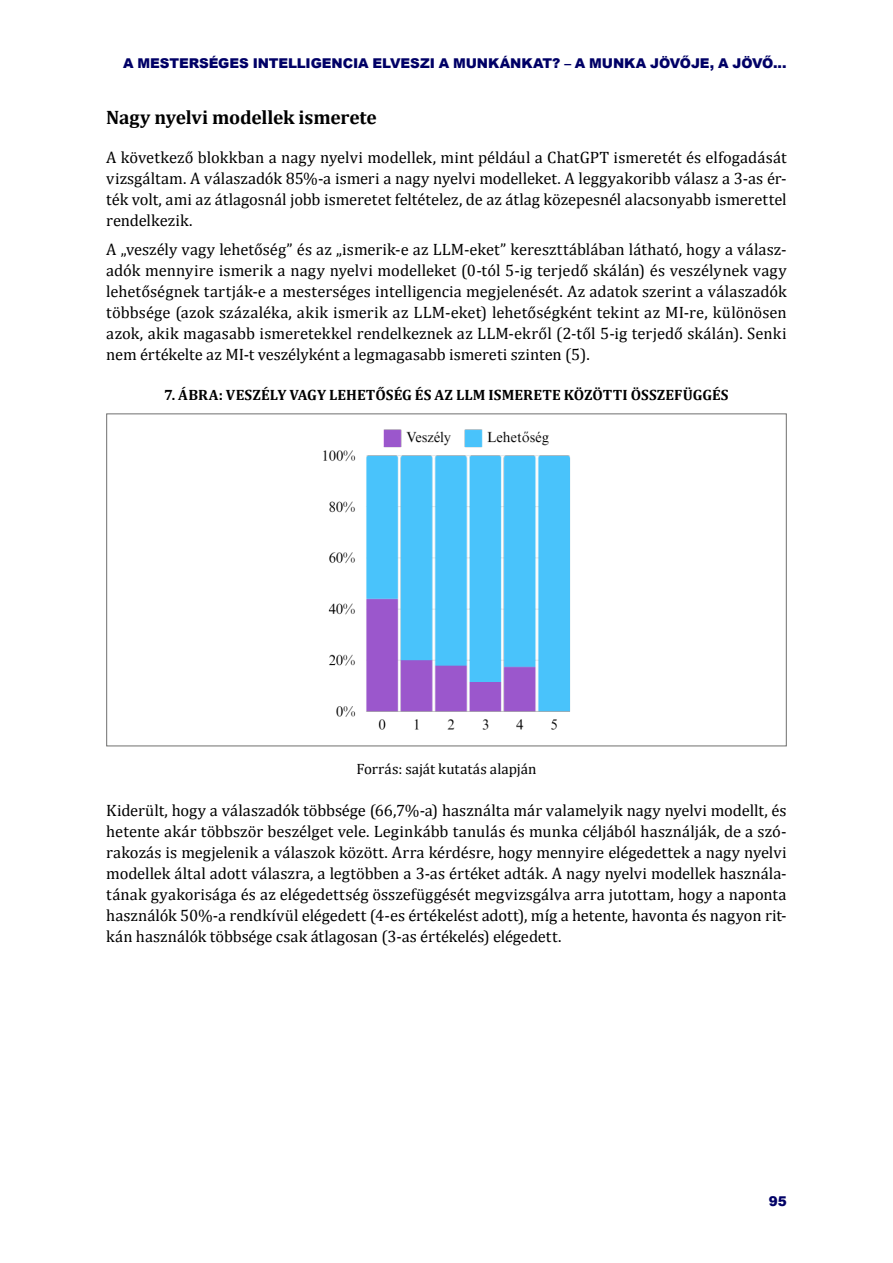
<style>
.page{position:relative;width:893px;height:1263px;background:#fff}
.page>*{position:absolute;margin:0;border:0;box-sizing:border-box;transform-origin:0 0}
.Alcím_1{font:700 19.5px "Cambria";letter-spacing:-.015em;color:#000}
.Főszöveg{font:16.5px/21px "Cambria";letter-spacing:-.005em;color:#000;text-align:justify}
.t1{font:700 15px "Cambria";letter-spacing:.005em;color:#000}
.FORRÁS{font:15px "Cambria";color:#000}
.t2{font:900 13.5px "Arial";letter-spacing:-.01em;color:#006}
</style>
<div class="page">
<img style="left:323px;top:429px;width:248px;height:301px">
<p class="t2" style="left:123px;top:53px;width:665px">A MESTERSÉGES INTELLIGENCIA ELVESZI A MUNKÁNKAT? – A MUNKA JÖVŐJE, A JÖVŐ...</p>
<p class="Alcím_1" style="left:106px;top:105px;width:272px">Nagy nyelvi modellek ismerete</p>
<p class="Főszöveg" style="left:106px;top:146px;width:682px">A következő blokkban a nagy nyelvi modellek, mint például a ChatGPT ismeretét és elfogadását vizsgáltam. A válaszadók 85%-a ismeri a nagy nyelvi modelleket. A leggyakoribb válasz a 3-as ér&shy;ték volt, ami az átlagosnál jobb ismeretet feltételez, de az átlag közepesnél alacsonyabb ismerettel rendelkezik.</p>
<p class="Főszöveg" style="left:106px;top:239px;width:682px">A „veszély vagy lehetőség” és az „ismerik-e az LLM-eket” kereszttáblában látható, hogy a válasz&shy;adók mennyire ismerik a nagy nyelvi modelleket (0-tól 5-ig terjedő skálán) és veszélynek vagy lehetőségnek tartják-e a mesterséges intelligencia megjelenését. Az adatok szerint a válaszadók többsége (azok százaléka, akik ismerik az LLM-eket) lehetőségként tekint az MI-re, különösen azok, akik magasabb ismeretekkel rendelkeznek az LLM-ekről (2-től 5-ig terjedő skálán). Senki nem értékelte az MI-t veszélyként a legmagasabb ismereti szinten (5).</p>
<p class="t1" style="left:164px;top:386px;width:566px">7. ÁBRA: VESZÉLY VAGY LEHETŐSÉG ÉS AZ LLM ISMERETE KÖZÖTTI ÖSSZEFÜGGÉS</p>
<p class="FORRÁS" style="left:356px;top:760px;width:182px">Forrás: saját kutatás alapján</p>
<p class="Főszöveg" style="left:106px;top:800px;width:682px">Kiderült, hogy a válaszadók többsége (66,7%-a) használta már valamelyik nagy nyelvi modellt, és hetente akár többször beszélget vele. Leginkább tanulás és munka céljából használják, de a szó&shy;rakozás is megjelenik a válaszok között. Arra kérdésre, hogy mennyire elégedettek a nagy nyelvi modellek által adott válaszra, a legtöbben a 3-as értéket adták. A nagy nyelvi modellek használa&shy;tának gyakorisága és az elégedettség összefüggését megvizsgálva arra jutottam, hogy a naponta használók 50%-a rendkívül elégedett (4-es értékelést adott), míg a hetente, havonta és nagyon rit&shy;kán használók többsége csak átlagosan (3-as értékelés) elégedett.</p>
<p class="t2" style="left:769px;top:1191px;width:20px">95</p>
</div>
